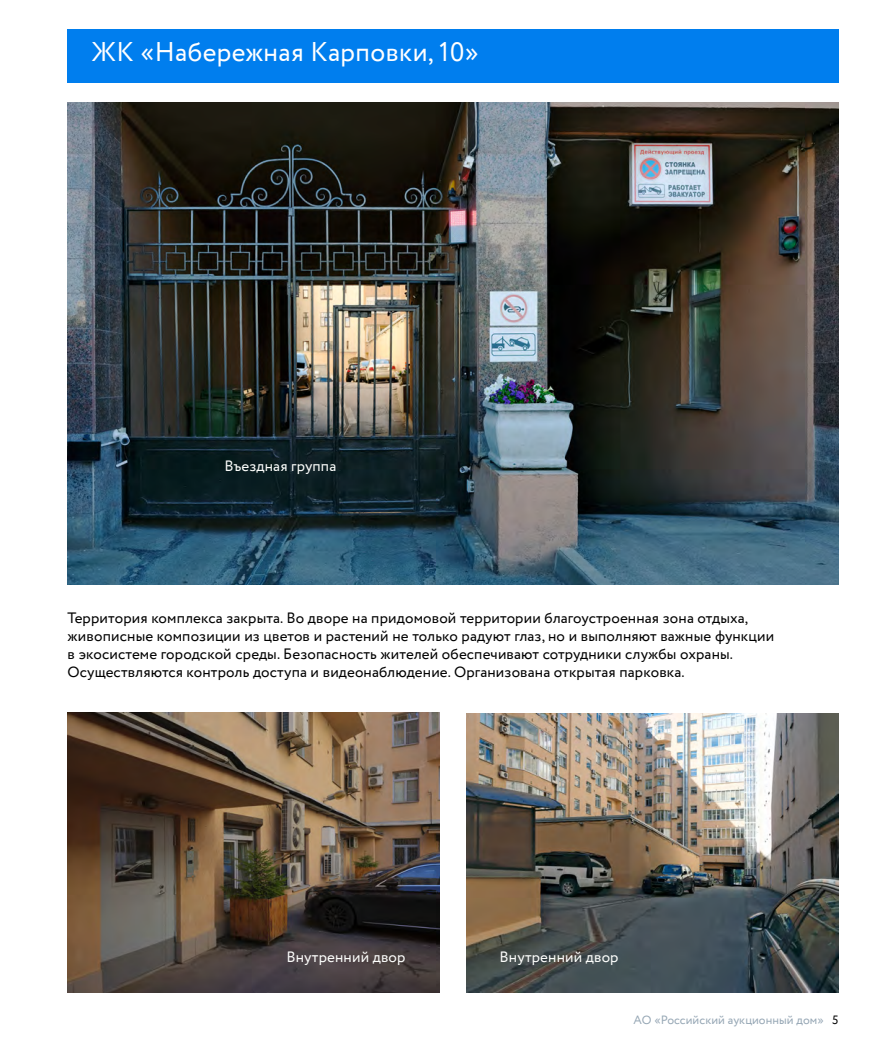
<style>
.page{position:relative;width:893px;height:1063px;background:#fff}
.page>*{position:absolute;margin:0;border:0;box-sizing:border-box;transform-origin:0 0}
.t1{font:27px "Circe";letter-spacing:.015em;color:#fff}
.t2{font:15px/18px "Circe";letter-spacing:.01em;color:#000}
.t3{font:15px "Circe";letter-spacing:.01em;color:#fdfefc}
.t4{font:12px "Circe";letter-spacing:.005em;color:#96a7b5}
.s1{color:#000}
</style>
<div class="page">
<div style="left:67px;top:30px;width:772px;height:53px;background:#007eee"></div>
<img style="left:68px;top:102px;width:771px;height:483px">
<img style="left:68px;top:712px;width:372px;height:281px">
<img style="left:467px;top:714px;width:372px;height:279px">
<h1 class="t1" style="left:92px;top:34px;width:389px">ЖК «Набережная Карповки, 10»</h1>
<p class="t3" style="left:225px;top:456px;width:113px">Въездная группа</p>
<p class="t2" style="left:68px;top:610px;width:708px">Территория комплекса закрыта. Во дворе на придомовой территории благоустроенная зона отдыха, живописные композиции из цветов и растений не только радуют глаз, но и выполняют важные функции в экосистеме городской среды. Безопасность жителей обеспечивают сотрудники службы охраны.<br>Осуществляются контроль доступа и видеонаблюдение. Организована открытая парковка.</p>
<p class="t3" style="left:286px;top:947px;width:121px">Внутренний двор</p>
<p class="t3" style="left:499px;top:947px;width:121px">Внутренний двор</p>
<p class="t4" style="left:634px;top:1012px;width:206px">АО «Российский аукционный дом» <span class="s1">5</span></p>
</div>
